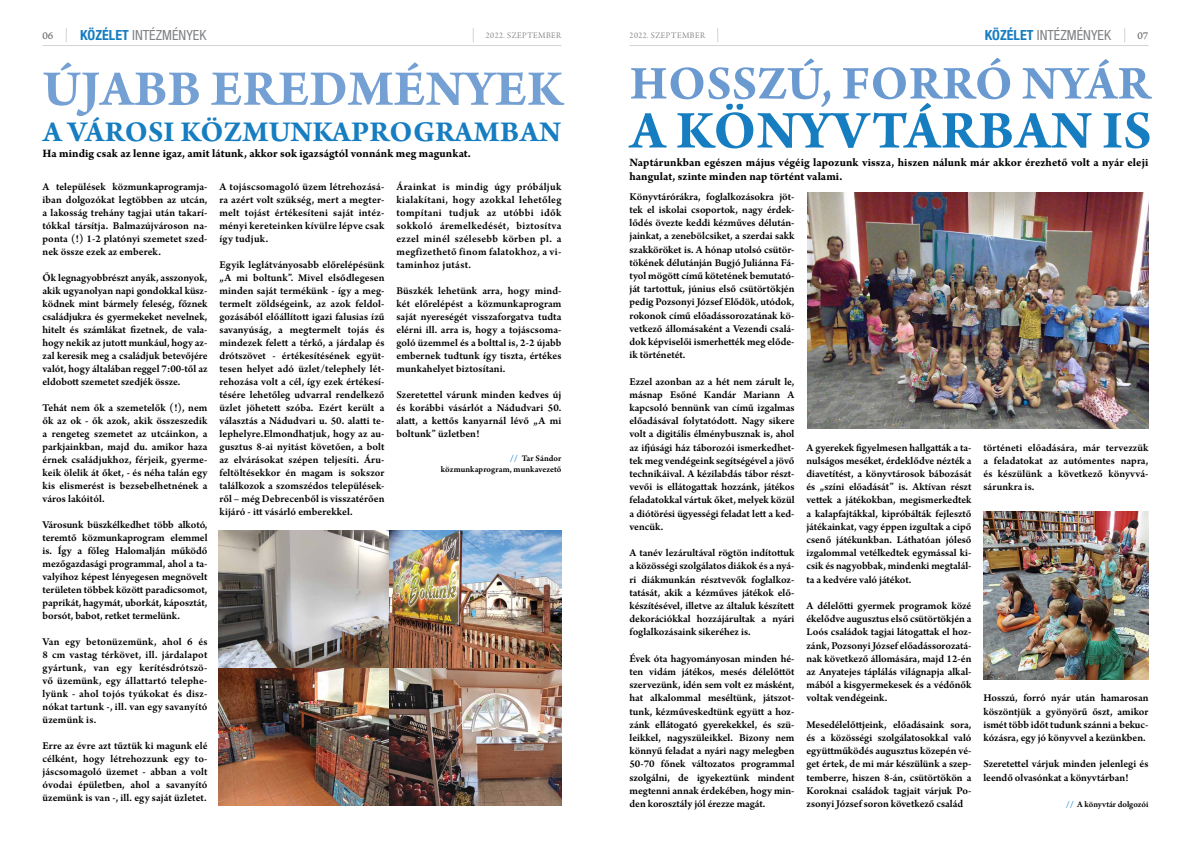
<style>
.page{position:relative;width:1191px;height:842px;background:#fff}
.page>*{position:absolute;margin:0;border:0;box-sizing:border-box;transform-origin:0 0}
.t1{font:700 56.6px "Arno Pro";letter-spacing:.015em;color:#167dc1}
.t2{font:700 53px "Arno Pro";letter-spacing:.01em;color:#75a0d4}
.t3{font:700 50.1px "Arno Pro";letter-spacing:.01em;color:#6b9ad1}
.t4{font:700 30.5px "Arno Pro";letter-spacing:.01em;color:#167dc1}
.t5{font:condensed 14px "Helvetica Neue LT Pro";color:#808285}
.t6{font:700 condensed 14px "Helvetica Neue LT Pro";color:#167dc1}
.t7{font:700 12px/14px "Arno Pro";letter-spacing:-.005em;color:#000}
.t8{font:600 11px/13px "Arno Pro";color:#000;text-align:justify}
.t9{font:11px "Arno Pro Caption";color:#6d6e71}
.t10{font:600 9px/10.8px "Arno Pro";letter-spacing:.005em;color:#000;text-align:right}
.t11{font:9px "Arno Pro Light Display";letter-spacing:.06em;color:#6d6e71}
.s1{font-weight:700;color:#167dc1}
</style>
<div class="page">
<hr style="left:43px;top:45px;width:518px;height:1px;background:#d1d3d4">
<hr style="left:629px;top:45px;width:519px;height:1px;background:#d1d3d4">
<svg style="left:66px;top:28px;width:1px;height:14px"></svg>
<svg style="left:717px;top:28px;width:1px;height:14px"></svg>
<svg style="left:473px;top:28px;width:1px;height:14px"></svg>
<svg style="left:1124px;top:28px;width:1px;height:14px"></svg>
<img style="left:807px;top:193px;width:341px;height:235px">
<img style="left:984px;top:511px;width:164px;height:168px">
<img style="left:218px;top:531px;width:172px;height:137px">
<img style="left:218px;top:668px;width:172px;height:138px">
<img style="left:390px;top:531px;width:171px;height:137px">
<img style="left:390px;top:668px;width:171px;height:138px">
<p class="t9" style="left:42px;top:29px;width:12px">06</p>
<p class="t6" style="left:80px;top:26px;width:23px">KÖZÉLE</p>
<p class="t5" style="left:122px;top:27px;width:18px"><span class="s1">T</span>INTÉZMÉNYEK</p>
<p class="t11" style="left:486px;top:30px;width:77px">2022. SZEPTEMBER</p>
<p class="t11" style="left:629px;top:30px;width:77px">2022. SZEPTEMBER</p>
<p class="t6" style="left:984px;top:26px;width:23px">KÖZÉLE</p>
<p class="t5" style="left:1026px;top:27px;width:18px"><span class="s1">T</span>INTÉZMÉNYEK</p>
<p class="t9" style="left:1137px;top:29px;width:12px">07</p>
<h3 class="t3" style="left:630px;top:54px;width:521px">Hosszú, forró nyár</h3>
<h1 class="t1" style="left:630px;top:98px;width:523px">a könyvtárban is</h1>
<h2 class="t2" style="left:43px;top:58px;width:521px">Újabb eredmények</h2>
<h3 class="t4" style="left:43px;top:114px;width:520px">a városi közmunkaprogramban</h3>
<p class="t7" style="left:43px;top:147px;width:430px">Ha mindig csak az lenne igaz, amit látunk, akkor sok igazságtól vonnánk meg magunkat.</p>
<p class="t7" style="left:629px;top:156px;width:520px">Naptárunkban egészen május végéig lapozunk vissza, hiszen nálunk már akkor érezhető volt a nyár eleji hangulat, szinte minden nap történt valami.</p>
<p class="t8" style="left:396px;top:181px;width:166px">Árainkat is mindig úgy próbáljuk kialakítani, hogy azokkal lehetőleg tompítani tudjuk az utóbbi idők sokkoló áremelkedését, biztosítva ezzel minél szélesebb körben pl. a megfizethető finom falatokhoz, a vi&shy;taminhoz jutást.</p>
<p class="t8" style="left:396px;top:285px;width:166px">Büszkék lehetünk arra, hogy mind&shy;két előrelépést a közmunkaprogram saját nyereségét visszaforgatva tudta elérni ill. arra is, hogy a tojáscsoma&shy;goló üzemmel és a bolttal is, 2-2 újabb embernek tudtunk így tiszta, értékes munkahelyet biztosítani.</p>
<p class="t8" style="left:396px;top:389px;width:166px">Szeretettel várunk minden kedves új és korábbi vásárlót a Nádudvari 50. alatt, a kettős kanyarnál lévő „A mi boltunk” üzletben!</p>
<p class="t10" style="left:441px;top:453px;width:122px"><span class="s1">//</span> Tar Sándor közmunkaprogram, munkavezető</p>
<p class="t8" style="left:43px;top:181px;width:166px">A települések közmunkaprogramja&shy;iban dolgozókat legtöbben az utcán, a lakosság trehány tagjai után takarí&shy;tókkal társítja. Balmazújvároson na&shy;ponta (!) 1-2 platónyi szemetet szed&shy;nek össze ezek az emberek.</p>
<p class="t8" style="left:43px;top:272px;width:166px">Ők legnagyobbrészt anyák, asszonyok, akik ugyanolyan napi gondokkal küsz&shy;ködnek mint bármely feleség, főznek családjukra és gyermekeket nevelnek, hitelt és számlákat fizetnek, de vala&shy;hogy nekik az jutott munkául, hogy az&shy;zal keresik meg a családjuk betevőjére valót, hogy általában reggel 7:00-től az eldobott szemetet szedjék össze.</p>
<p class="t8" style="left:43px;top:402px;width:166px">Tehát nem ők a szemetelők (!), nem ők az ok - ők azok, akik összeszedik a rengeteg szemetet az utcáinkon, a parkjainkban, majd du. amikor haza érnek családjukhoz, férjeik, gyerme&shy;keik ölelik át őket, - és néha talán egy kis elismerést is bezsebelhetnének a város lakóitól.</p>
<p class="t8" style="left:43px;top:519px;width:166px">Városunk büszkélkedhet több alkotó, teremtő közmunkaprogram elemmel is. Így a főleg Halomalján működő mezőgazdasági programmal, ahol a ta&shy;valyihoz képest lényegesen megnövelt területen többek között paradicsomot, paprikát, hagymát, uborkát, káposztát, borsót, babot, retket termelünk.</p>
<p class="t8" style="left:43px;top:636px;width:166px">Van egy betonüzemünk, ahol 6 és 8 cm vastag térkövet, ill. járdalapot gyártunk, van egy kerítésdrótszö&shy;vő üzemünk, egy állattartó telephe&shy;lyünk - ahol tojós tyúkokat és disz&shy;nókat tartunk -, ill. van egy savanyító üzemünk is.</p>
<p class="t8" style="left:43px;top:740px;width:166px">Erre az évre azt tűztük ki magunk elé célként, hogy létrehozzunk egy to&shy;jáscsomagoló üzemet - abban a volt óvodai épületben, ahol a savanyító üzemünk is van -, ill. egy saját üzletet.</p>
<p class="t8" style="left:219px;top:181px;width:166px">A tojáscsomagoló üzem létrehozásá&shy;ra azért volt szükség, mert a megter&shy;melt tojást értékesíteni saját intéz&shy;ményi kereteinken kívülre lépve csak így tudjuk.</p>
<p class="t8" style="left:219px;top:259px;width:166px">Egyik leglátványosabb előrelépésünk „A mi boltunk”. Mivel elsődlegesen minden saját termékünk - így a meg&shy;termelt zöldségeink, az azok feldol&shy;gozásából előállított igazi falusias ízű savanyúság, a megtermelt tojás és mindezek felett a térkő, a járdalap és drótszövet - értékesítésének együt&shy;tesen helyet adó üzlet/telephely lét&shy;rehozása volt a cél, így ezek értékesí&shy;tésére lehetőleg udvarral rendelkező üzlet jöhetett szóba. Ezért került a választás a Nádudvari u. 50. alatti te&shy;lephelyre.Elmondhatjuk, hogy az au&shy;gusztus 8-ai nyitást követően, a bolt az elvárásokat szépen teljesíti. Áru&shy;feltöltésekkor én magam is sokszor találkozok a szomszédos települések&shy;ről – még Debrecenből is visszatérően kijáró - itt vásárló emberekkel.</p>
<p class="t8" style="left:629px;top:190px;width:166px">Könyvtárórákra, foglalkozásokra jöt&shy;tek el iskolai csoportok, nagy érdek&shy;lődés övezte keddi kézműves délután&shy;jainkat, a zenebölcsiket, a szerdai sakk szakköröket is. A hónap utolsó csütör&shy;tökének délutánján Bugjó Juliánna Fá&shy;tyol mögött című kötetének bemutató&shy;ját tartottuk, június első csütörtökjén pedig Pozsonyi József Elődök, utódok, rokonok című előadássorozatának kö&shy;vetkező állomásaként a Vezendi csalá&shy;dok képviselői ismerhették meg előde&shy;ik történetét.</p>
<p class="t8" style="left:629px;top:375px;width:166px">Ezzel azonban az a hét nem zárult le, másnap Esőné Kandár Mariann A kapcsoló bennünk van című izgalmas előadásával folytatódott. Nagy sikere volt a digitális élménybusznak is, ahol az ifjúsági ház táborozói ismerkedhet&shy;tek meg vendégeink segítségével a jövő technikáival. A kézilabdás tábor részt&shy;vevői is ellátogattak hozzánk, játékos feladatokkal vártuk őket, melyek közül a diótörési ügyességi feladat lett a ked&shy;vencük.</p>
<p class="t8" style="left:629px;top:547px;width:166px">A tanév lezárultával rögtön indítottuk a közösségi szolgálatos diákok és a nyá&shy;ri diákmunkán résztvevők foglalkoz&shy;tatását, akik a kézműves játékok elő&shy;készítésével, illetve az általuk készített dekorációkkal hozzájárultak a nyári foglalkozásaink sikeréhez is.</p>
<p class="t8" style="left:629px;top:652px;width:166px">Évek óta hagyományosan minden hé&shy;ten vidám játékos, mesés délelőttöt szervezünk, idén sem volt ez másként, hat alkalommal meséltünk, játszot&shy;tunk, kézműveskedtünk együtt a hoz&shy;zánk ellátogató gyerekekkel, és szü&shy;leikkel, nagyszüleikkel. Bizony nem könnyű feladat a nyári nagy melegben 50-70 főnek változatos programmal szolgálni, de igyekeztünk mindent megtenni annak érdekében, hogy min&shy;den korosztály jól érezze magát.</p>
<p class="t8" style="left:806px;top:441px;width:166px">A gyerekek figyelmesen hallgatták a ta&shy;nulságos meséket, érdeklődve nézték a diavetítést, a könyvtárosok bábozását és „színi előadását” is. Aktívan részt vettek a játékokban, megismerkedtek a kalapfajtákkal, kipróbálták fejlesztő játékainkat, vagy éppen izgultak a cipő csenő játékunkban. Láthatóan jóleső izgalommal vetélkedtek egymással ki&shy;csik és nagyobbak, mindenki megtalál&shy;ta a kedvére való játékot.</p>
<p class="t8" style="left:806px;top:600px;width:166px">A délelőtti gyermek programok közé ékelődve augusztus első csütörtökjén a Loós családok tagjai látogattak el hoz&shy;zánk, Pozsonyi József előadássorozatá&shy;nak következő állomására, majd 12-én az Anyatejes táplálás világnapja alkal&shy;mából a kisgyermekesek és a védőnők voltak vendégeink.</p>
<p class="t8" style="left:806px;top:718px;width:166px">Mesedélelőttjeink, előadásaink sora, és a közösségi szolgálatosokkal való együttműködés augusztus közepén vé&shy;get értek, de mi már készülünk a szep&shy;temberre, hiszen 8-án, csütörtökön a Koroknai családok tagjait várjuk Po&shy;zsonyi József soron következő család</p>
<p class="t8" style="left:983px;top:441px;width:166px">történeti előadására, már tervezzük a feladatokat az autómentes napra, és készülünk a következő könyvvá&shy;sárunkra is.</p>
<p class="t8" style="left:983px;top:692px;width:166px">Hosszú, forró nyár után hamarosan köszöntjük a gyönyörű őszt, amikor ismét több időt tudunk szánni a bekuc&shy;kózásra, egy jó könyvvel a kezünkben.</p>
<p class="t8" style="left:983px;top:758px;width:166px">Szeretettel várjuk minden jelenlegi és leendő olvasónkat a könyvtárban!</p>
<p class="t10" style="left:1065px;top:799px;width:84px"><span class="s1">//</span> A könyvtár dolgozói</p>
</div>
